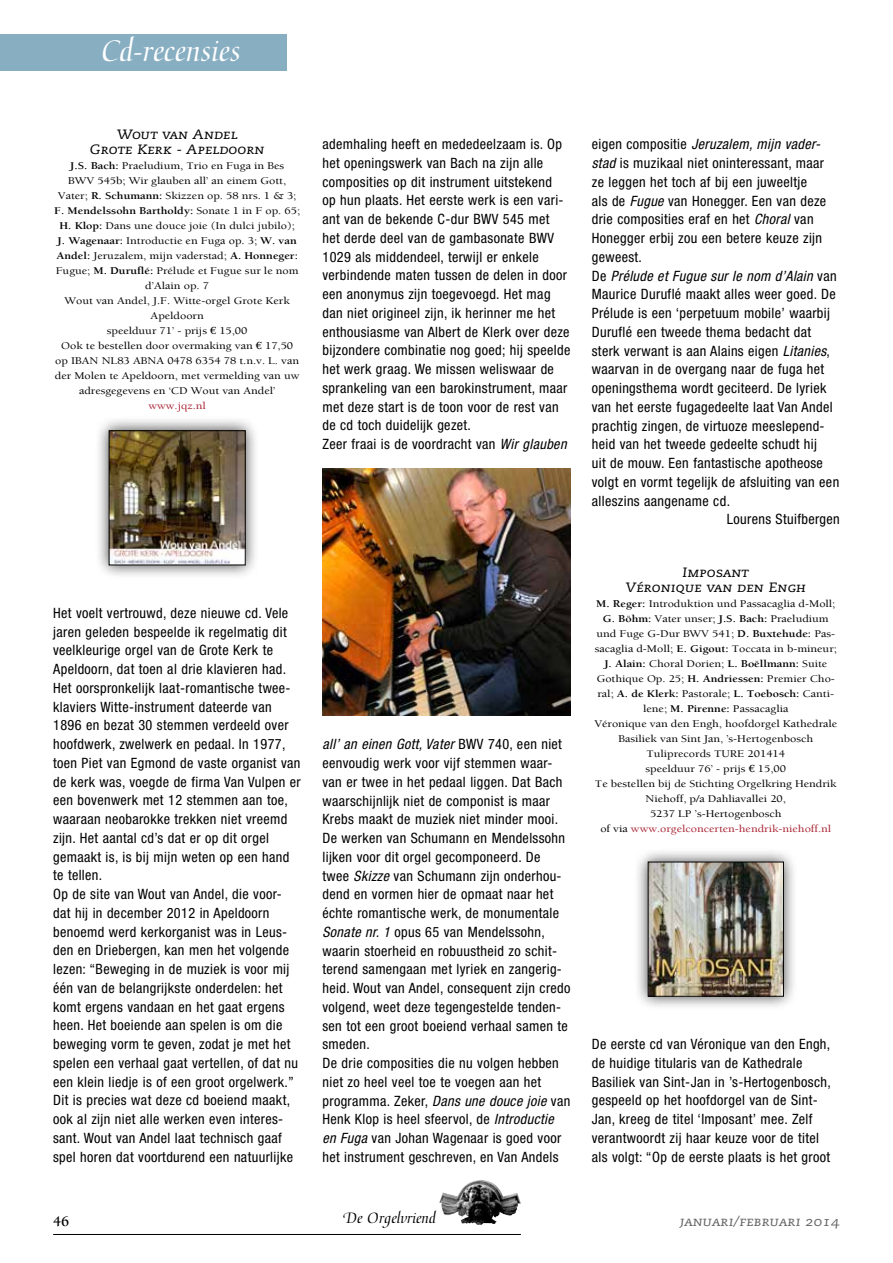
<style>
.page{position:relative;width:893px;height:1263px;background:#fff}
.page>*{position:absolute;margin:0;border:0;box-sizing:border-box;transform-origin:0 0}
.t1{font:33px "Medici Script";color:#fff}
.t2{font:16.5px "Medici Script";color:#000}
.t3{font:700 15px "Berkeley Orgelvriend";color:#000}
.t4{font:condensed 14.25px/18.8px "Helvetica Neue";letter-spacing:.025em;color:#000}
.t5{font:italic condensed 14.25px "Helvetica Neue";letter-spacing:.025em;color:#000}
.t6{font:13.5px/15px "Caecilia Italic SC";color:#000;text-align:center;scale:1.15 1}
.t7{font:13.5px "Caecilia Italic SC";color:#676767;scale:1.15 1}
.t8{font:10.5px/15px "Berkeley Orgelvriend";color:#000;text-align:center;scale:1.15 1}
.t9{font:10.5px "Berkeley Orgelvriend";color:#a92232;scale:1.15 1}
.s1{font-weight:700}
.s2{font-style:italic}
.s3{font-style:normal}
.s4{color:#a92232}
</style>
<div class="page">
<img style="left:439px;top:1180px;width:82px;height:45px">
<hr style="left:53px;top:1234px;width:468px;height:1px;background:#000">
<div style="left:53px;top:34px;width:234px;height:36px;background:#88aec2"></div>
<div style="left:0;top:34px;width:53px;height:36px;background:#88aec2"></div>
<div style="left:94px;top:416px;width:166px;height:164px;background:#000;opacity:.75"></div>
<img style="left:111px;top:432px;width:133px;height:131px">
<div style="left:109px;top:430px;width:137px;height:135px;border:1px solid #000"></div>
<div style="left:633px;top:847px;width:165px;height:164px;background:#000;opacity:.75"></div>
<img style="left:650px;top:864px;width:132px;height:131px">
<div style="left:648px;top:862px;width:136px;height:135px;border:1px solid #000"></div>
<img style="left:322px;top:469px;width:248px;height:246px">
<h1 class="t1" style="left:101px;top:32px;width:142px">Cd-recensies</h1>
<p class="t6" style="left:90px;top:127px;width:153px">Wout van Andel<br>Grote Kerk - Apeldoorn</p>
<p class="t8" style="left:54px;top:158px;width:215px"><span class="s1">J.S. Bach:</span> Praeludium, Trio en Fuga in Bes<br>BWV 545b; Wir glauben all’ an einem Gott, Vater; <span class="s1">R. Schumann:</span> Skizzen op. 58 nrs. 1 &amp; 3; <span class="s1">F. Mendelssohn Bartholdy:</span> Sonate 1 in F op. 65; <span class="s1">H. Klop:</span> Dans une douce joie (In dulci jubilo);<br><span class="s1">J. Wagenaar:</span> Introductie en Fuga op. 3; <span class="s1">W. van Andel:</span> Jeruzalem, mijn vaderstad; <span class="s1">A. Honneger:<br></span>Fugue; <span class="s1">M. Duruflé:</span> Prélude et Fugue sur le nom d’Alain op. 7<br>Wout van Andel, J.F. Witte-orgel Grote Kerk Apeldoorn<br>speelduur 71’ - prijs € 15,00<br>Ook te bestellen door overmaking van € 17,50 op IBAN NL83 ABNA 0478 6354 78 t.n.v. L. van der Molen te Apeldoorn, met vermelding van uw adresgegevens en ‘CD Wout van Andel’</p>
<p class="t9" style="left:148px;top:400px;width:51px">www.jqz.nl</p>
<p class="t4" style="left:53px;top:603px;width:249px">Het voelt vertrouwd, deze nieuwe cd. Vele jaren geleden bespeelde ik regelmatig dit veelkleurige orgel van de Grote Kerk te Apeldoorn, dat toen al drie klavieren had.<br>Het oorspronkelijk laat-romantische twee&shy;klaviers Witte-instrument dateerde van 1896 en bezat 30 stemmen verdeeld over hoofdwerk, zwelwerk en pedaal. In 1977, toen Piet van Egmond de vaste organist van de kerk was, voegde de firma Van Vulpen er een bovenwerk met 12 stemmen aan toe, waaraan neobarokke trekken niet vreemd zijn. Het aantal cd’s dat er op dit orgel gemaakt is, is bij mijn weten op een hand te tellen.<br>Op de site van Wout van Andel, die voor&shy;dat hij in december 2012 in Apeldoorn benoemd werd kerkorganist was in Leus&shy;den en Driebergen, kan men het volgende lezen: “Beweging in de muziek is voor mij één van de belangrijkste onderdelen: het komt ergens vandaan en het gaat ergens heen. Het boeiende aan spelen is om die beweging vorm te geven, zodat je met het spelen een verhaal gaat vertellen, of dat nu een klein liedje is of een groot orgelwerk.” Dit is precies wat deze cd boeiend maakt, ook al zijn niet alle werken even interes&shy;sant. Wout van Andel laat technisch gaaf spel horen dat voortdurend een natuurlijke</p>
<p class="t4" style="left:322px;top:135px;width:250px">ademhaling heeft en mededeelzaam is. Op het openingswerk van Bach na zijn alle composities op dit instrument uitstekend<br>op hun plaats. Het eerste werk is een vari&shy;ant van de bekende C-dur BWV 545 met<br>het derde deel van de gambasonate BWV 1029 als middendeel, terwijl er enkele verbindende maten tussen de delen in door een anonymus zijn toegevoegd. Het mag dan niet origineel zijn, ik herinner me het enthousiasme van Albert de Klerk over deze bijzondere combinatie nog goed; hij speelde het werk graag. We missen weliswaar de sprankeling van een barokinstrument, maar met deze start is de toon voor de rest van de cd toch duidelijk gezet.<br>Zeer fraai is de voordracht van <span class="s2">Wir glauben</span></p>
<p class="t4" style="left:322px;top:735px;width:250px"><span class="s2">all’ an einen Gott, Vater</span> BWV 740, een niet eenvoudig werk voor vijf stemmen waar&shy;van er twee in het pedaal liggen. Dat Bach waarschijnlijk niet de componist is maar Krebs maakt de muziek niet minder mooi.<br>De werken van Schumann en Mendelssohn lijken voor dit orgel gecomponeerd. De twee <span class="s2">Skizze</span> van Schumann zijn onderhou&shy;dend en vormen hier de opmaat naar het échte romantische werk, de monumentale <span class="s2">Sonate nr. 1</span> opus 65 van Mendelssohn, waarin stoerheid en robuustheid zo schit&shy;terend samengaan met lyriek en zangerig&shy;heid. Wout van Andel, consequent zijn credo volgend, weet deze tegengestelde tenden&shy;sen tot een groot boeiend verhaal samen te smeden.<br>De drie composities die nu volgen hebben niet zo heel veel toe te voegen aan het programma. Zeker, <span class="s2">Dans une douce joie</span> van Henk Klop is heel sfeervol, de <span class="s2">Introductie en Fuga</span> van Johan Wagenaar is goed voor het instrument geschreven, en Van Andels</p>
<p class="t5" style="left:592px;top:136px;width:230px"><span class="s3">eigen compositie</span> Jeruzalem, mijn vader-</p>
<p class="t4" style="left:592px;top:153px;width:234px"><span class="s2">stad</span> is muzikaal niet oninteressant, maar</p>
<p class="t4" style="left:592px;top:172px;width:217px">ze leggen het toch af bij een juweeltje</p>
<p class="t4" style="left:592px;top:191px;width:236px">als de <span class="s2">Fugue</span> van Honegger. Een van deze</p>
<p class="t4" style="left:592px;top:210px;width:223px">drie composities eraf en het <span class="s2">Choral</span> van</p>
<p class="t4" style="left:592px;top:228px;width:232px">Honegger erbij zou een betere keuze zijn</p>
<p class="t4" style="left:592px;top:247px;width:52px">geweest.</p>
<p class="t5" style="left:592px;top:267px;width:246px"><span class="s3">De</span> Prélude et Fugue sur le nom d’Alain <span class="s3">van</span></p>
<p class="t4" style="left:592px;top:285px;width:245px">Maurice Duruflé maakt alles weer goed. De</p>
<p class="t4" style="left:592px;top:303px;width:240px">Prélude is een ‘perpetuum mobile’ waarbij</p>
<p class="t4" style="left:592px;top:322px;width:221px">Duruflé een tweede thema bedacht dat</p>
<p class="t4" style="left:592px;top:341px;width:240px">sterk verwant is aan Alains eigen <span class="s2">Litanies</span>,</p>
<p class="t4" style="left:592px;top:360px;width:234px">waarvan in de overgang naar de fuga het</p>
<p class="t4" style="left:592px;top:379px;width:236px">openingsthema wordt geciteerd. De lyriek</p>
<p class="t4" style="left:592px;top:397px;width:242px">van het eerste fugagedeelte laat Van Andel</p>
<p class="t4" style="left:592px;top:416px;width:234px">prachtig zingen, de virtuoze meeslepend-</p>
<p class="t4" style="left:592px;top:435px;width:227px">heid van het tweede gedeelte schudt hij</p>
<p class="t4" style="left:592px;top:454px;width:233px">uit de mouw. Een fantastische apotheose</p>
<p class="t4" style="left:592px;top:472px;width:249px">volgt en vormt tegelijk de afsluiting van een</p>
<p class="t4" style="left:592px;top:491px;width:140px">alleszins aangename cd.</p>
<p class="t4" style="left:727px;top:510px;width:115px">Lourens Stuifbergen</p>
<p class="t6" style="left:625px;top:565px;width:159px">Imposant<br>Véronique van den Engh</p>
<p class="t8" style="left:594px;top:596px;width:213px"><span class="s1">M. Reger:</span> Introduktion und Passacaglia d-Moll; <span class="s1">G. Böhm:</span> Vater unser; <span class="s1">J.S. Bach:</span> Praeludium und Fuge G-Dur BWV 541; <span class="s1">D. Buxtehude:</span> Pas&shy;sacaglia d-Moll; <span class="s1">E. Gigout:</span> Toccata in b-mineur; <span class="s1">J. Alain:</span> Choral Dorien; <span class="s1">L. Boëllmann:</span> Suite Gothique Op. 25; <span class="s1">H. Andriessen:</span> Premier Cho&shy;ral; <span class="s1">A. de Klerk:</span> Pastorale; <span class="s1">L. Toebosch:</span> Canti&shy;lene; <span class="s1">M. Pirenne:</span> Passacaglia<br>Véronique van den Engh, hoofdorgel Kathedrale Basiliek van Sint Jan, ’s-Hertogenbosch Tuliprecords TURE 201414<br>speelduur 76’ - prijs € 15,00<br>Te bestellen bij de Stichting Orgelkring Hendrik Niehoff, p/a Dahliavallei 20,<br>5237 LP ’s-Hertogenbosch<br>of via <span class="s4">www.orgelconcerten-hendrik-niehoff.nl</span></p>
<p class="t4" style="left:592px;top:1035px;width:241px">De eerste cd van Véronique van den Engh, de huidige titularis van de Kathedrale Basiliek van Sint-Jan in ’s-Hertogenbosch, gespeeld op het hoofdorgel van de Sint-Jan, kreeg de titel ‘Imposant’ mee. Zelf verantwoordt zij haar keuze voor de titel als volgt: “Op de eerste plaats is het groot</p>
<p class="t3" style="left:53px;top:1213px;width:18px">46</p>
<p class="t2" style="left:344px;top:1209px;width:94px">De Orgelvriend</p>
<p class="t7" style="left:680px;top:1214px;width:140px">januari/februari 2014</p>
</div>
